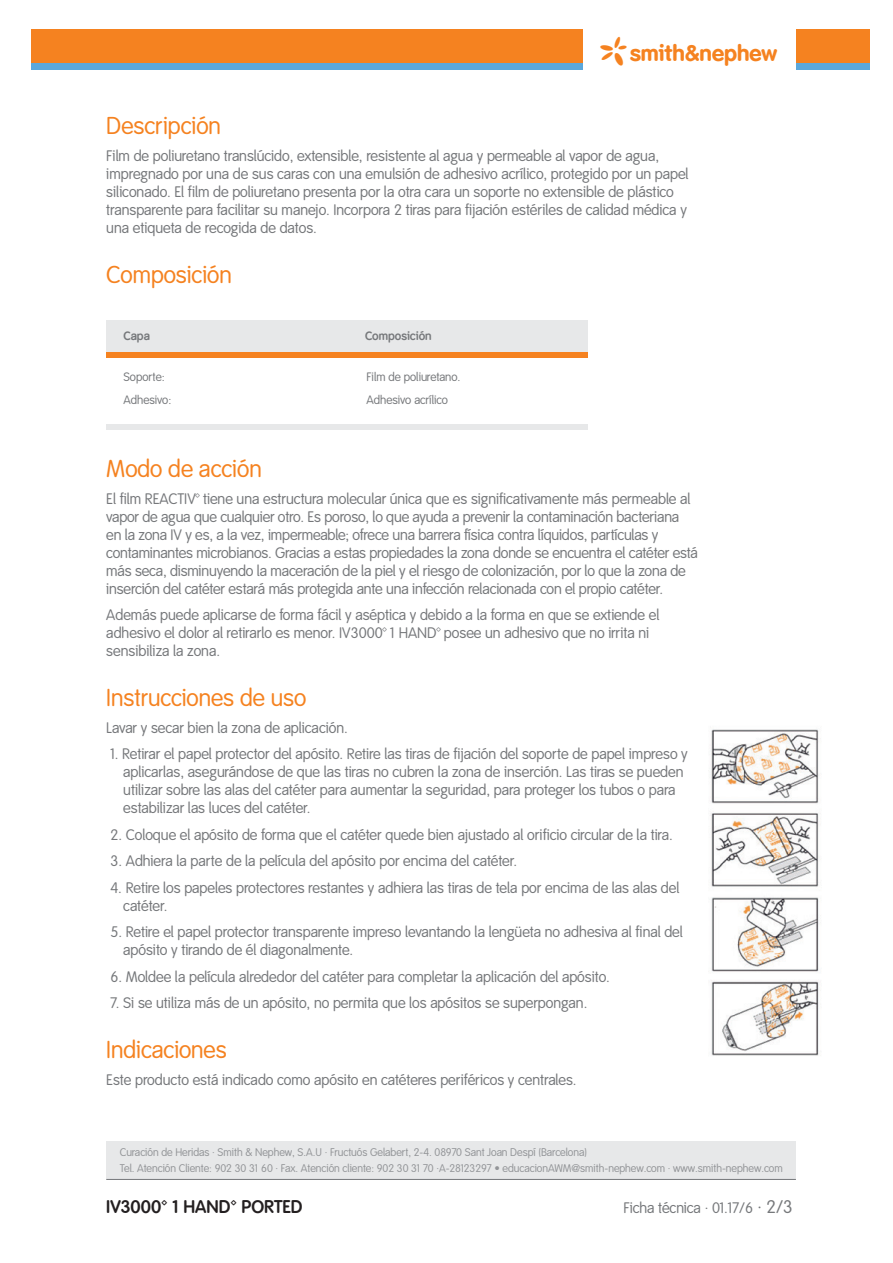
<style>
.page{position:relative;width:893px;height:1263px;background:#fff}
.page>*{position:absolute;margin:0;border:0;box-sizing:border-box;transform-origin:0 0}
.t1{font:24px "Smith&Nephew";color:#f58220}
.t2{font:22.35px "Smith&Nephew Logo";color:#f58220}
.t3{font:700 18px "Smith&Nephew";color:#231f20}
.t4{font:15px/18px "Smith&Nephew";color:#76787b}
.t5{font:12px "Smith&Nephew";color:#76787b}
.t6{font:700 12px "Smith&Nephew";color:#76787b}
.t7{font:10.95px/16.5px "Smith&Nephew";color:#939598}
.s1{font-size:18px}
</style>
<div class="page">
<div style="left:107px;top:1141px;width:689px;height:39px;background:#e7e8e9"></div>
<hr style="left:106px;top:1179px;width:690px;height:1px;background:#76787b">
<div style="left:796px;top:36px;width:74px;height:33px;background:#5ba8dc"></div>
<div style="left:796px;top:29px;width:74px;height:34px;background:#f58220"></div>
<div style="left:31px;top:36px;width:552px;height:33px;background:#5ba8dc"></div>
<div style="left:31px;top:29px;width:552px;height:34px;background:#f58220"></div>
<div style="left:106px;top:320px;width:482px;height:32px;background:#e7e8e9"></div>
<div style="left:106px;top:352px;width:482px;height:6px;background:#f58220"></div>
<div style="left:106px;top:425px;width:482px;height:5px;background:#e7e8e9"></div>
<img style="left:710px;top:729px;width:109px;height:327px">
<h2 class="t2" style="left:601px;top:37px;width:178px">*smith&amp;nephew</h2>
<p class="t1" style="left:106px;top:112px;width:116px">Descripción</p>
<p class="t4" style="left:106px;top:147px;width:584px">Film de poliuretano translúcido, extensible, resistente al agua y permeable al vapor de agua, impregnado por una de sus caras con una emulsión de adhesivo acrílico, protegido por un papel siliconado. El film de poliuretano presenta por la otra cara un soporte no extensible de plástico transparente para facilitar su manejo. Incorpora 2 tiras para fijación estériles de calidad médica y una etiqueta de recogida de datos.</p>
<p class="t1" style="left:106px;top:261px;width:127px">Composición</p>
<p class="t6" style="left:123px;top:329px;width:28px">Capa</p>
<p class="t6" style="left:365px;top:329px;width:68px">Composición</p>
<p class="t5" style="left:123px;top:370px;width:43px">Soporte:</p>
<p class="t5" style="left:366px;top:370px;width:95px">Film de poliuretano.</p>
<p class="t5" style="left:123px;top:393px;width:49px">Adhesivo:</p>
<p class="t5" style="left:366px;top:393px;width:83px">Adhesivo acrílico</p>
<p class="t1" style="left:106px;top:455px;width:157px">Modo de acción</p>
<p class="t4" style="left:106px;top:490px;width:593px">El film REACTIV™ tiene una estructura molecular única que es significativamente más permeable al vapor de agua que cualquier otro. Es poroso, lo que ayuda a prevenir la contaminación bacteriana en la zona IV y es, a la vez, impermeable; ofrece una barrera física contra líquidos, partículas y contaminantes microbianos. Gracias a estas propiedades la zona donde se encuentra el catéter está más seca, disminuyendo la maceración de la piel y el riesgo de colonización, por lo que la zona de inserción del catéter estará más protegida ante una infección relacionada con el propio catéter.</p>
<p class="t4" style="left:106px;top:606px;width:554px">Además puede aplicarse de forma fácil y aséptica y debido a la forma en que se extiende el adhesivo el dolor al retirarlo es menor. IV3000™ 1 HAND™ posee un adhesivo que no irrita ni sensibiliza la zona.</p>
<p class="t1" style="left:106px;top:684px;width:202px">Instrucciones de uso</p>
<p class="t4" style="left:106px;top:719px;width:243px">Lavar y secar bien la zona de aplicación.</p>
<p class="t4" style="left:123px;top:745px;width:566px;text-indent:-13px">1. Retirar el papel protector del apósito. Retire las tiras de fijación del soporte de papel impreso y aplicarlas, asegurándose de que las tiras no cubren la zona de inserción. Las tiras se pueden utilizar sobre las alas del catéter para aumentar la seguridad, para proteger los tubos o para estabilizar las luces del catéter.</p>
<p class="t4" style="left:111px;top:826px;width:564px">2. Coloque el apósito de forma que el catéter quede bien ajustado al orificio circular de la tira.</p>
<p class="t4" style="left:111px;top:852px;width:408px">3. Adhiera la parte de la película del apósito por encima del catéter.</p>
<p class="t4" style="left:123px;top:879px;width:557px;text-indent:-13px">4. Retire los papeles protectores restantes y adhiera las tiras de tela por encima de las alas del catéter.</p>
<p class="t4" style="left:123px;top:923px;width:561px;text-indent:-13px">5. Retire el papel protector transparente impreso levantando la lengüeta no adhesiva al final del apósito y tirando de él diagonalmente.</p>
<p class="t4" style="left:111px;top:968px;width:501px">6. Moldee la película alrededor del catéter para completar la aplicación del apósito.</p>
<p class="t4" style="left:111px;top:994px;width:478px">7. Si se utiliza más de un apósito, no permita que los apósitos se superpongan.</p>
<p class="t1" style="left:106px;top:1036px;width:122px">Indicaciones</p>
<p class="t4" style="left:106px;top:1071px;width:472px">Este producto está indicado como apósito en catéteres periféricos y centrales.</p>
<p class="t7" style="left:120px;top:1144px;width:664px">Curación de Heridas · Smith &amp; Nephew, S.A.U · Fructuós Gelabert, 2-4. 08970 Sant Joan Despí (Barcelona)<br>Tel. Atención Cliente: 902 30 31 60 · Fax. Atención cliente: 902 30 31 70 ·A-28123297 • educacionAWM@smith-nephew.com · www.smith-nephew.com</p>
<p class="t3" style="left:106px;top:1196px;width:198px">IV3000™ 1 HAND™ PORTED</p>
<p class="t4" style="left:623px;top:1199px;width:171px">Ficha técnica · 01.17/6 <span class="s1">· 2/3</span></p>
</div>
